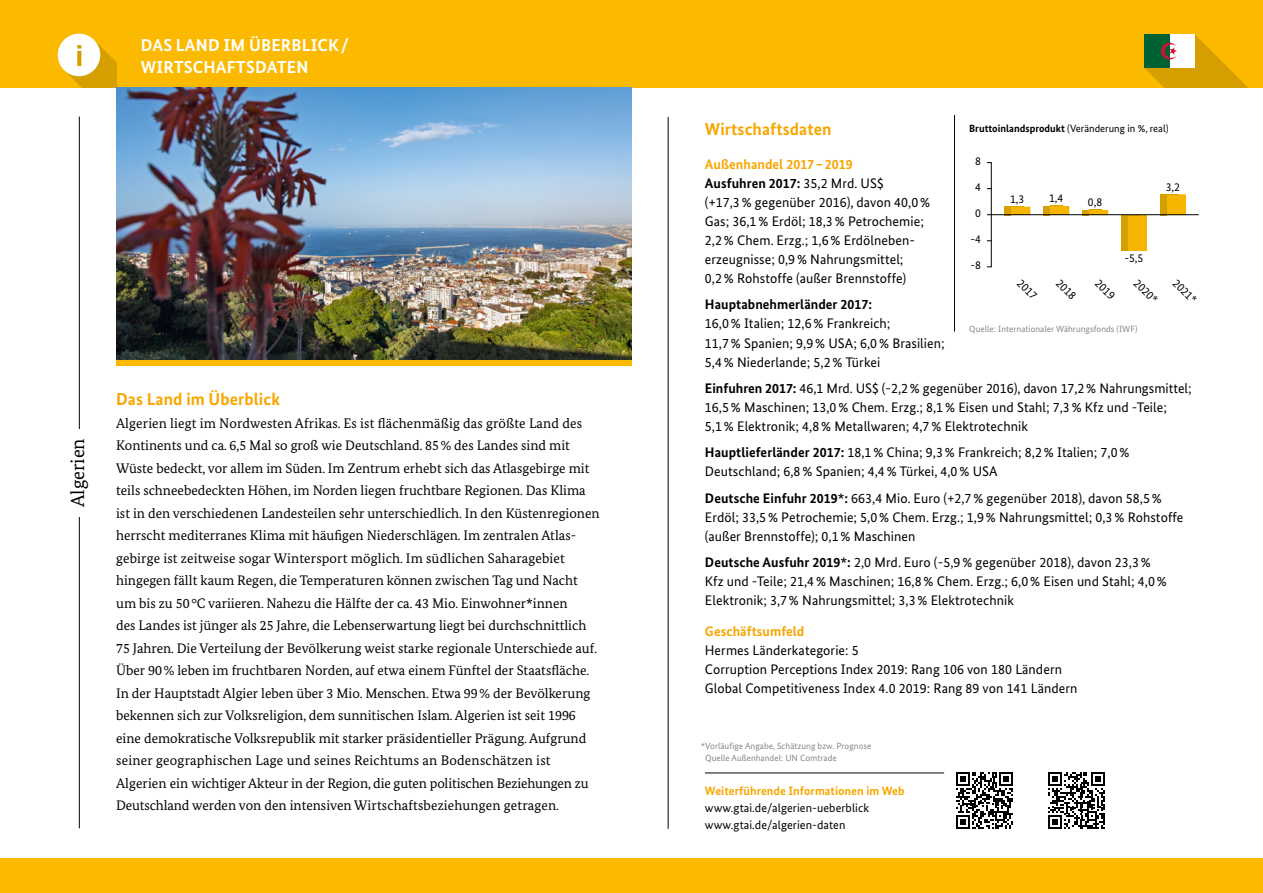
<style>
.page{position:relative;width:1263px;height:893px;background:#fff}
.page>*{position:absolute;margin:0;border:0;box-sizing:border-box;transform-origin:0 0}
.t1{font:19.05px "Bundes Serif";color:#000}
.t2{font:700 17.25px/22.5px "Bundes Sans";letter-spacing:.01em;color:#fff}
.t3{font:700 17.25px "Bundes Sans";letter-spacing:.005em;color:#f7a600}
.t4{font:13.8px/22.5px "Bundes Serif";color:#000}
.t5{font:13.8px/19px "Bundes Sans";letter-spacing:.005em;color:#000}
.t6{font:700 13.8px "Bundes Sans";letter-spacing:.005em;color:#000}
.t7{font:700 13.8px "Bundes Sans";letter-spacing:.005em;color:#f7a600}
.t8{font:12.15px/17px "Bundes Sans";letter-spacing:.005em;color:#000}
.t9{font:700 12.15px "Bundes Sans";letter-spacing:.005em;color:#f7a600}
.t10{font:11.7px "Bundes Sans";color:#000}
.t11{font:10.5px "Bundes Sans";color:#000}
.t12{font:9px/12px "Bundes Sans";letter-spacing:.005em;color:#878786}
.s1{font-weight:700;color:#f7a600}
.s2{font-weight:700}
</style>
<div class="page">
<hr style="left:79px;top:117px;width:1px;height:711px;background:#000">
<hr style="left:668px;top:117px;width:1px;height:712px;background:#000">
<div style="left:0;top:0;width:631px;height:88px;background:#fbba00"></div>
<div style="left:0;top:858px;width:631px;height:35px;background:#fbba00"></div>
<div style="left:631px;top:0;width:632px;height:88px;background:#fbba00"></div>
<div style="left:631px;top:858px;width:632px;height:35px;background:#fbba00"></div>
<div style="left:71px;top:429px;width:13px;height:88px;background:#fff"></div>
<svg style="left:956px;top:772px;width:57px;height:57px"></svg>
<svg style="left:1048px;top:772px;width:57px;height:57px"></svg>
<hr style="left:954px;top:115px;width:1px;height:216px;background:#000">
<svg style="left:1004px;top:207px;width:26px;height:9px"></svg>
<div style="left:1004px;top:207px;width:7px;height:8px;background:#d49f00"></div>
<svg style="left:1043px;top:206px;width:26px;height:10px"></svg>
<div style="left:1043px;top:206px;width:7px;height:9px;background:#d49f00"></div>
<svg style="left:1082px;top:210px;width:26px;height:6px"></svg>
<div style="left:1128px;top:215px;width:19px;height:36px;background:#f6b600"></div>
<div style="left:1121px;top:215px;width:7px;height:36px;background:#d49f00"></div>
<svg style="left:1160px;top:194px;width:26px;height:22px"></svg>
<div style="left:1160px;top:194px;width:6px;height:21px;background:#d49f00"></div>
<hr style="left:991px;top:163px;width:1px;height:104px;background:#000">
<hr style="left:991px;top:214px;width:208px;height:1px;background:#000">
<hr style="left:705px;top:773px;width:239px;height:1px;background:#000">
<img style="left:116px;top:88px;width:515px;height:272px">
<div style="left:116px;top:360px;width:515px;height:6px;background:#fbba00"></div>
<svg style="left:1144px;top:34px;width:104px;height:54px"></svg>
<svg style="left:58px;top:34px;width:58px;height:54px"></svg>
<p class="t2" style="left:141px;top:33px;width:210px">DAS LAND IM ÜBERBLICK/<br>WIRTSCHAFTSDATEN</p>
<h1 class="t1" style="left:66px;top:507px;width:70px;rotate:-90deg">Algerien</h1>
<p class="t3" style="left:116px;top:389px;width:165px">Das Land im Überblick</p>
<p class="t4" style="left:116px;top:411px;width:485px">Algerien liegt im Nordwesten Afrikas. Es ist flächenmäßig das größte Land des Kontinents und ca. 6,5 Mal so groß wie Deutschland. 85% des Landes sind mit Wüste bedeckt, vor allem im Süden. Im Zentrum erhebt sich das Atlasgebirge mit teils schneebedeckten Höhen, im Norden liegen fruchtbare Regionen. Das Klima ist in den verschiedenen Landesteilen sehr unterschiedlich. In den Küstenregionen herrscht mediterranes Klima mit häufigen Niederschlägen. Im zentralen Atlas&shy;gebirge ist zeitweise sogar Wintersport möglich. Im südlichen Saharagebiet hingegen fällt kaum Regen, die Temperaturen können zwischen Tag und Nacht um bis zu 50°C variieren. Nahezu die Hälfte der ca. 43 Mio. Einwohner*innen<br>des Landes ist jünger als 25 Jahre, die Lebenserwartung liegt bei durchschnittlich 75 Jahren. Die Verteilung der Bevölkerung weist starke regionale Unterschiede auf.<br>Über 90% leben im fruchtbaren Norden, auf etwa einem Fünftel der Staatsfläche.<br>In der Hauptstadt Algier leben über 3 Mio. Menschen. Etwa 99% der Bevölkerung bekennen sich zur Volksreligion, dem sunnitischen Islam. Algerien ist seit 1996 eine demokratische Volksrepublik mit starker präsidentieller Prägung. Aufgrund seiner geographischen Lage und seines Reichtums an Bodenschätzen ist Algerien ein wichtiger Akteur in der Region, die guten politischen Beziehungen zu Deutschland werden von den intensiven Wirtschaftsbeziehungen getragen.</p>
<p class="t3" style="left:705px;top:119px;width:128px">Wirtschaftsdaten</p>
<p class="t5" style="left:705px;top:154px;width:227px"><span class="s1">Außenhandel 2017–2019<br></span><span class="s2">Ausfuhren 2017:</span> 35,2 Mrd. US$ (+17,3% gegenüber 2016), davon 40,0% Gas; 36,1% Erdöl; 18,3% Petrochemie; 2,2% Chem. Erzg.; 1,6% Erdölneben&shy;erzeugnisse; 0,9% Nahrungsmittel; 0,2% Rohstoffe (außer Brennstoffe)</p>
<p class="t6" style="left:705px;top:296px;width:169px">Hauptabnehmerländer 2017:</p>
<p class="t5" style="left:705px;top:314px;width:241px">16,0% Italien; 12,6% Frankreich;<br>11,7% Spanien; 9,9% USA; 6,0% Brasilien;<br>5,4% Niederlande; 5,2% Türkei</p>
<p class="t5" style="left:705px;top:379px;width:488px"><span class="s2">Einfuhren 2017:</span> 46,1 Mrd. US$ (-2,2% gegenüber 2016), davon 17,2% Nahrungsmittel;<br>16,5% Maschinen; 13,0% Chem. Erzg.; 8,1% Eisen und Stahl; 7,3% Kfz und -Teile;<br>5,1% Elektronik; 4,8% Metallwaren; 4,7% Elektrotechnik</p>
<p class="t5" style="left:705px;top:443px;width:426px"><span class="s2">Hauptlieferländer 2017:</span> 18,1% China; 9,3% Frankreich; 8,2% Italien; 7,0%<br>Deutschland; 6,8% Spanien; 4,4% Türkei, 4,0% USA</p>
<p class="t5" style="left:705px;top:488px;width:480px"><span class="s2">Deutsche Einfuhr 2019*:</span> 663,4 Mio. Euro (+2,7% gegenüber 2018), davon 58,5%<br>Erdöl; 33,5% Petrochemie; 5,0% Chem. Erzg.; 1,9% Nahrungsmittel; 0,3% Rohstoffe (außer Brennstoffe); 0,1% Maschinen</p>
<p class="t5" style="left:705px;top:553px;width:463px"><span class="s2">Deutsche Ausfuhr 2019*:</span> 2,0 Mrd. Euro (-5,9% gegenüber 2018), davon 23,3%<br>Kfz und -Teile; 21,4% Maschinen; 16,8% Chem. Erzg.; 6,0% Eisen und Stahl; 4,0%<br>Elektronik; 3,7% Nahrungsmittel; 3,3% Elektrotechnik</p>
<p class="t7" style="left:705px;top:622px;width:101px">Geschäftsumfeld</p>
<p class="t5" style="left:705px;top:640px;width:374px">Hermes Länderkategorie: 5<br>Corruption Perceptions Index 2019: Rang 106 von 180 Ländern<br>Global Competitiveness Index 4.0 2019: Rang 89 von 141 Ländern</p>
<p class="t11" style="left:969px;top:122px;width:201px"><span class="s2">Bruttoinlandsprodukt</span> (Veränderung in %, real)</p>
<p class="t10" style="left:975px;top:154px;width:7px">8</p>
<p class="t10" style="left:1166px;top:180px;width:16px">3,2</p>
<p class="t10" style="left:975px;top:180px;width:7px">4</p>
<p class="t10" style="left:975px;top:206px;width:7px">0</p>
<p class="t10" style="left:1010px;top:192px;width:16px">1,3</p>
<p class="t10" style="left:1049px;top:191px;width:16px">1,4</p>
<p class="t10" style="left:1088px;top:195px;width:16px">0,8</p>
<p class="t10" style="left:971px;top:232px;width:12px">-4</p>
<p class="t10" style="left:1124px;top:251px;width:20px">-5,5</p>
<p class="t10" style="left:971px;top:257px;width:12px">-8</p>
<p class="t10" style="left:1024px;top:276px;width:25px;rotate:45deg">2017</p>
<p class="t10" style="left:1063px;top:276px;width:25px;rotate:45deg">2018</p>
<p class="t10" style="left:1102px;top:276px;width:25px;rotate:45deg">2019</p>
<p class="t10" style="left:1141px;top:276px;width:30px;rotate:45deg">2020*</p>
<p class="t10" style="left:1180px;top:276px;width:30px;rotate:45deg">2021*</p>
<p class="t12" style="left:969px;top:322px;width:170px">Quelle: Internationaler Währungsfonds (IWF)</p>
<p class="t12" style="left:705px;top:739px;width:168px;text-indent:-4px">*Vorläufige Angabe, Schätzung bzw. Prognose<br>Quelle Außenhandel: UN Comtrade</p>
<p class="t9" style="left:705px;top:783px;width:201px">Weiterführende Informationen im Web</p>
<p class="t8" style="left:705px;top:799px;width:166px">www.gtai.de/algerien-ueberblick www.gtai.de/algerien-daten</p>
</div>
